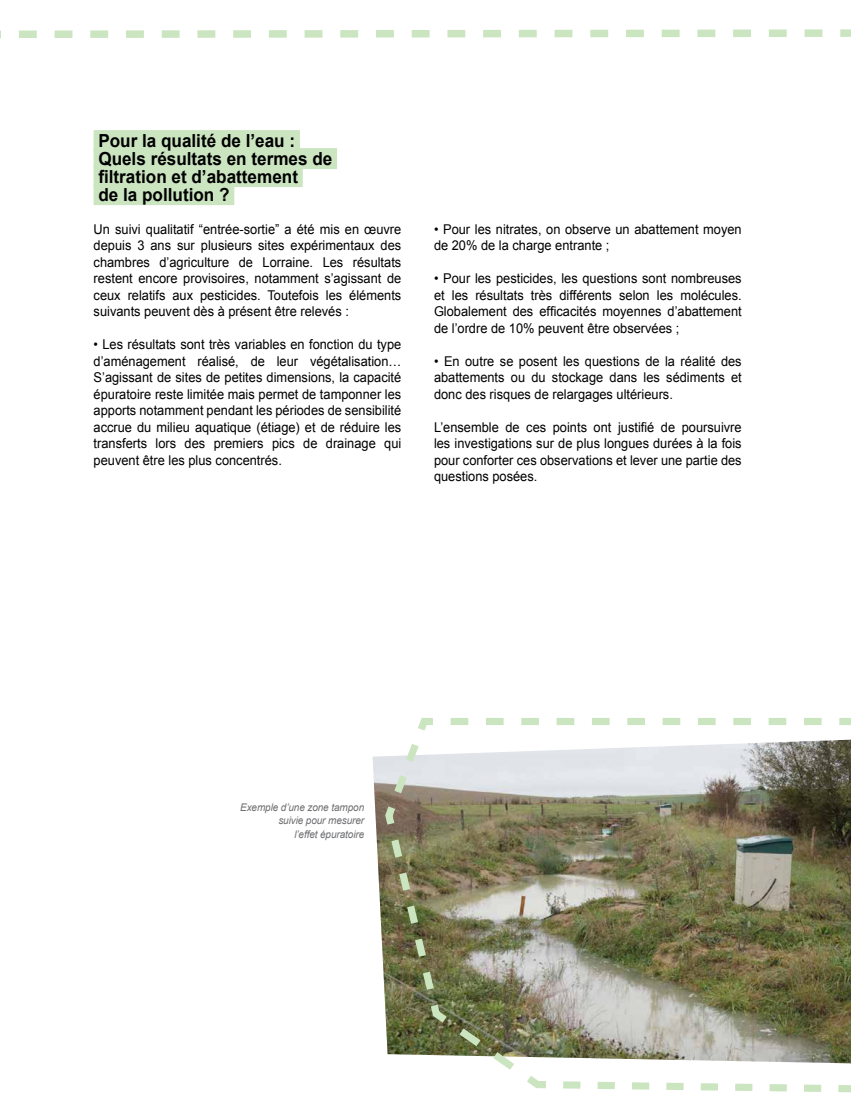
<style>
.page{position:relative;width:851px;height:1106px;background:#fff}
.page>*{position:absolute;margin:0;border:0;box-sizing:border-box;transform-origin:0 0}
.t1{font:700 18px/18px "Arial";color:#000;scale:.95 1}
.t2{font:13.5px/16.5px "Arial";color:#000;text-align:justify;scale:.95 1}
.t3{font:italic 10.5px/13.5px "Arial";letter-spacing:-.01em;color:#6d6e71;text-align:right;scale:.95 1}
</style>
<div class="page">
<svg style="left:0;top:29px;width:850px;height:9px"></svg>
<div style="left:94px;top:130px;width:206px;height:21px;background:#cbe5c1"></div>
<div style="left:94px;top:148px;width:243px;height:21px;background:#cbe5c1"></div>
<div style="left:94px;top:166px;width:209px;height:21px;background:#cbe5c1"></div>
<div style="left:94px;top:184px;width:140px;height:21px;background:#cbe5c1"></div>
<img style="left:381px;top:718px;width:469px;height:375px">
<h1 class="t1" style="left:98px;top:132px;width:248px">Pour la qualité de l’eau :<br>Quels résultats en termes de filtration et d’abattement<br>de la pollution ?</h1>
<p class="t2" style="left:94px;top:221px;width:325px">Un suivi qualitatif “entrée-sortie” a été mis en œuvre depuis 3 ans sur plusieurs sites expérimentaux des chambres d’agriculture de Lorraine. Les résultats restent encore provisoires, notamment s’agissant de ceux relatifs aux pesticides. Toutefois les éléments suivants peuvent dès à présent être relevés :</p>
<p class="t2" style="left:94px;top:336px;width:325px">• Les résultats sont très variables en fonction du type d’aménagement réalisé, de leur végétalisation… S’agissant de sites de petites dimensions, la capacité épuratoire reste limitée mais permet de tamponner les apports notamment pendant les périodes de sensibilité accrue du milieu aquatique (étiage) et de réduire les transferts lors des premiers pics de drainage qui peuvent être les plus concentrés.</p>
<p class="t2" style="left:434px;top:221px;width:325px">• Pour les nitrates, on observe un abattement moyen de 20% de la charge entrante ;</p>
<p class="t2" style="left:434px;top:270px;width:325px">• Pour les pesticides, les questions sont nombreuses et les résultats très différents selon les molécules.<br>Globalement des efficacités moyennes d’abattement de l’ordre de 10% peuvent être observées ;</p>
<p class="t2" style="left:434px;top:353px;width:325px">• En outre se posent les questions de la réalité des abattements ou du stockage dans les sédiments et donc des risques de relargages ultérieurs.</p>
<p class="t2" style="left:434px;top:419px;width:325px">L’ensemble de ces points ont justifié de poursuivre les investigations sur de plus longues durées à la fois pour conforter ces observations et lever une partie des questions posées.</p>
<p class="t3" style="left:240px;top:800px;width:132px">Exemple d’une zone tampon suivie pour mesurer<br>l’effet épuratoire</p>
</div>
